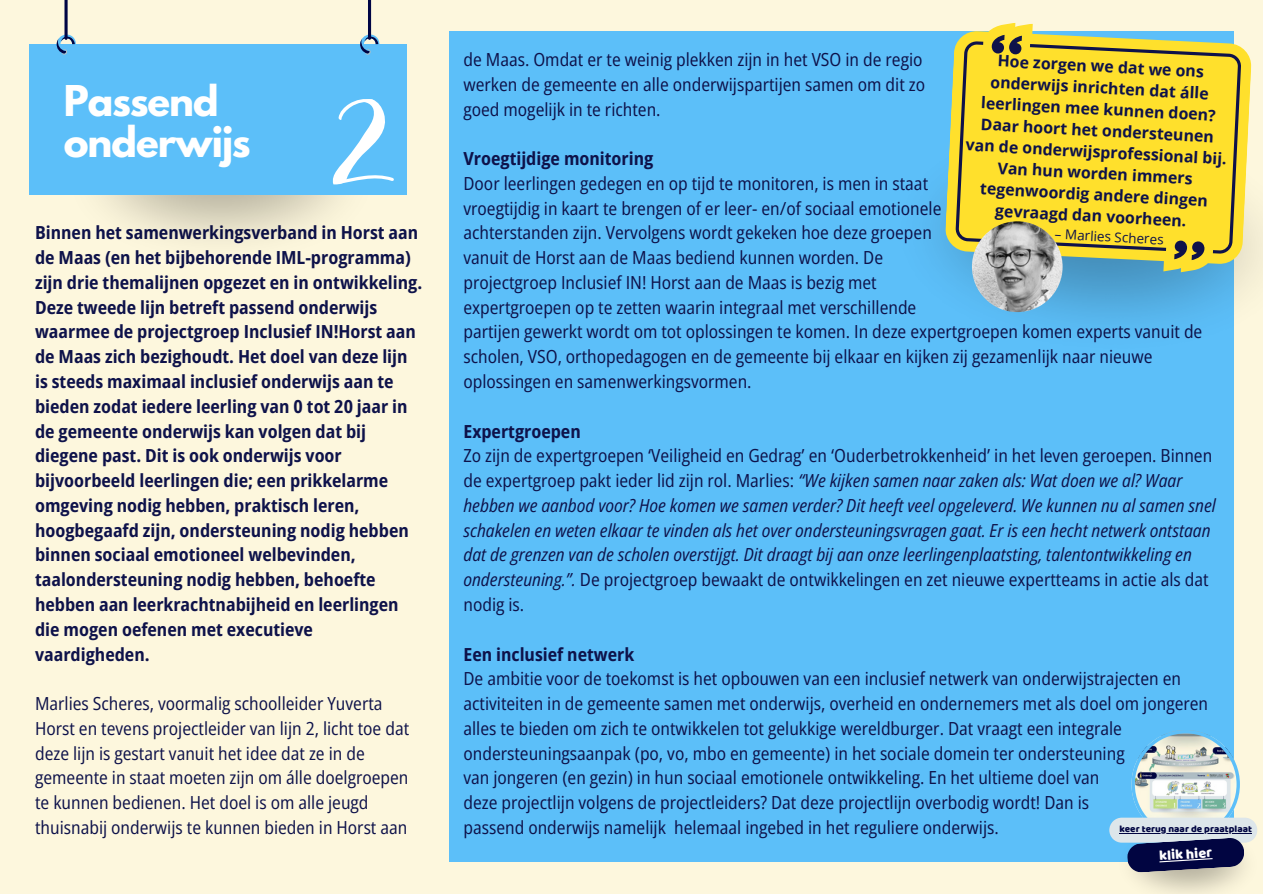
<style>
.page{position:relative;width:1263px;height:894px;background:#fff}
.page>*{position:absolute;margin:0;border:0;box-sizing:border-box;transform-origin:0 0}
.t1{font:700 37.5px/41.7px "League Spartan";letter-spacing:-.025em;color:#fff}
.t2{font:semi-condensed 18px/24.8px "Open Sans";color:#0e124a}
.t3{font:700 semi-condensed 18px/24.8px "Open Sans";color:#0e124a}
.t4{font:italic semi-condensed 18px/24.8px "Open Sans";color:#0e124a}
.t5{font:700 15.9px/21.5px "Open Sans";color:#0e124a;text-align:center}
.t6{font:14.4px "Baloo Bhaijaan";color:#fff}
.t7{font:13.5px "Open Sans";color:#0e124a}
.t8{font:9.9px "Baloo Bhaijaan";color:#010541}
.s1{font-weight:700}
.s2{font-weight:700;font-style:normal}
.s3{font-style:normal}
</style>
<div class="page">
<div style="left:0;top:0;width:1263px;height:893px;background:#fdf7dd"></div>
<div style="left:449px;top:31px;width:784px;height:830px;background:#5cbff9"></div>
<img style="left:72px;top:194px;width:298px;height:46px">
<div style="left:381px;top:44px;width:26px;height:150px;background:#5cbff9"></div>
<div style="left:29px;top:44px;width:365px;height:150px;background:#5cbff9"></div>
<svg style="left:56px;top:0;width:20px;height:55px"></svg>
<svg style="left:360px;top:0;width:20px;height:55px"></svg>
<svg style="left:333px;top:99px;width:61px;height:85px"></svg>
<svg style="left:1109px;top:729px;width:148px;height:143px"></svg>
<img style="left:935px;top:204px;width:322px;height:175px">
<svg style="left:943px;top:23px;width:310px;height:272px"></svg>
<svg style="left:991px;top:34px;width:31px;height:7px"></svg>
<svg style="left:1176px;top:254px;width:29px;height:7px"></svg>
<svg style="left:1176px;top:44px;width:65px;height:210px;background:#ebcf2e"></svg>
<svg style="left:954px;top:41px;width:222px;height:240px;background:#ebd437"></svg>
<img style="left:972px;top:221px;width:91px;height:91px;border-radius:50%">
<p class="t1" style="left:64px;top:84px;width:189px">Passend onderwijs</p>
<p class="t3" style="left:35px;top:220px;width:389px">Binnen het samenwerkingsverband in Horst aan de Maas (en het bijbehorende IML-programma) zijn drie themalijnen opgezet en in ontwikkeling.<br>Deze tweede lijn betreft passend onderwijs waarmee de projectgroep Inclusief IN!Horst aan de Maas zich bezighoudt. Het doel van deze lijn is steeds maximaal inclusief onderwijs aan te bieden zodat iedere leerling van 0 tot 20 jaar in de gemeente onderwijs kan volgen dat bij diegene past. Dit is ook onderwijs voor bijvoorbeeld leerlingen die; een prikkelarme omgeving nodig hebben, praktisch leren, hoogbegaafd zijn, ondersteuning nodig hebben binnen sociaal emotioneel welbevinden, taalondersteuning nodig hebben, behoefte hebben aan leerkrachtnabijheid en leerlingen die mogen oefenen met executieve vaardigheden.</p>
<h1 class="t2" style="left:35px;top:690px;width:376px">Marlies Scheres, voormalig schoolleider Yuverta Horst en tevens projectleider van lijn 2, licht toe dat deze lijn is gestart vanuit het idee dat ze in de gemeente in staat moeten zijn om álle doelgroepen te kunnen bedienen. Het doel is om alle jeugd thuisnabij onderwijs te kunnen bieden in Horst aan</h1>
<p class="t2" style="left:463px;top:47px;width:463px">de Maas. Omdat er te weinig plekken zijn in het VSO in de regio werken de gemeente en alle onderwijspartijen samen om dit zo goed mogelijk in te richten.</p>
<p class="t2" style="left:463px;top:146px;width:740px"><span class="s1">Vroegtijdige monitoring<br></span>Door leerlingen gedegen en op tijd te monitoren, is men in staat<br>vroegtijdig in kaart te brengen of er leer- en/of sociaal emotionele<br>achterstanden zijn. Vervolgens wordt gekeken hoe deze groepen<br>vanuit de Horst aan de Maas bediend kunnen worden. De<br>projectgroep Inclusief IN! Horst aan de Maas is bezig met<br>expertgroepen op te zetten waarin integraal met verschillende<br>partijen gewerkt wordt om tot oplossingen te komen. In deze expertgroepen komen experts vanuit de scholen, VSO, orthopedagogen en de gemeente bij elkaar en kijken zij gezamenlijk naar nieuwe oplossingen en samenwerkingsvormen.</p>
<h2 class="t4" style="left:463px;top:418px;width:754px"><span class="s2">Expertgroepen<br></span><span class="s3">Zo zijn de expertgroepen ‘Veiligheid en Gedrag’ en ‘Ouderbetrokkenheid’ in het leven geroepen. Binnen de expertgroep pakt ieder lid zijn rol. Marlies:</span> “We kijken samen naar zaken als: Wat doen we al? Waar hebben we aanbod voor? Hoe komen we samen verder? Dit heeft veel opgeleverd. We kunnen nu al samen snel schakelen en weten elkaar te vinden als het over ondersteuningsvragen gaat. Er is een hecht netwerk ontstaan dat de grenzen van de scholen overstijgt. Dit draagt bij aan onze leerlingenplaatsting, talentontwikkeling en ondersteuning.”. <span class="s3">De projectgroep bewaakt de ontwikkelingen en zet nieuwe expertteams in actie als dat nodig is.</span></h2>
<h3 class="t2" style="left:463px;top:641px;width:746px"><span class="s1">Een inclusief netwerk<br></span>De ambitie voor de toekomst is het opbouwen van een inclusief netwerk van onderwijstrajecten en activiteiten in de gemeente samen met onderwijs, overheid en ondernemers met als doel om jongeren alles te bieden om zich te ontwikkelen tot gelukkige wereldburger. Dat vraagt een integrale ondersteuningsaanpak (po, vo, mbo en gemeente) in het sociale domein ter ondersteuning<br>van jongeren (en gezin) in hun sociaal emotionele ontwikkeling. En het ultieme doel van<br>deze projectlijn volgens de projectleiders? Dat deze projectlijn overbodig wordt! Dan is<br>passend onderwijs namelijk helemaal ingebed in het reguliere onderwijs.</h3>
<h3 class="t5" style="left:971px;top:48px;width:263px;rotate:3deg">Hoe zorgen we dat we ons onderwijs inrichten dat álle leerlingen mee kunnen doen?<br>Daar hoort het ondersteunen van de onderwijsprofessional bij.<br>Van hun worden immers tegenwoordig andere dingen gevraagd dan voorheen.</h3>
<h3 class="t7" style="left:1055px;top:224px;width:110px;rotate:3deg">– Marlies Scheres</h3>
<h3 class="t8" style="left:1119px;top:821px;width:134px">keer terug naar de praatplaat</h3>
<h3 class="t6" style="left:1158px;top:845px;width:55px;rotate:-4deg">klik hier</h3>
</div>
